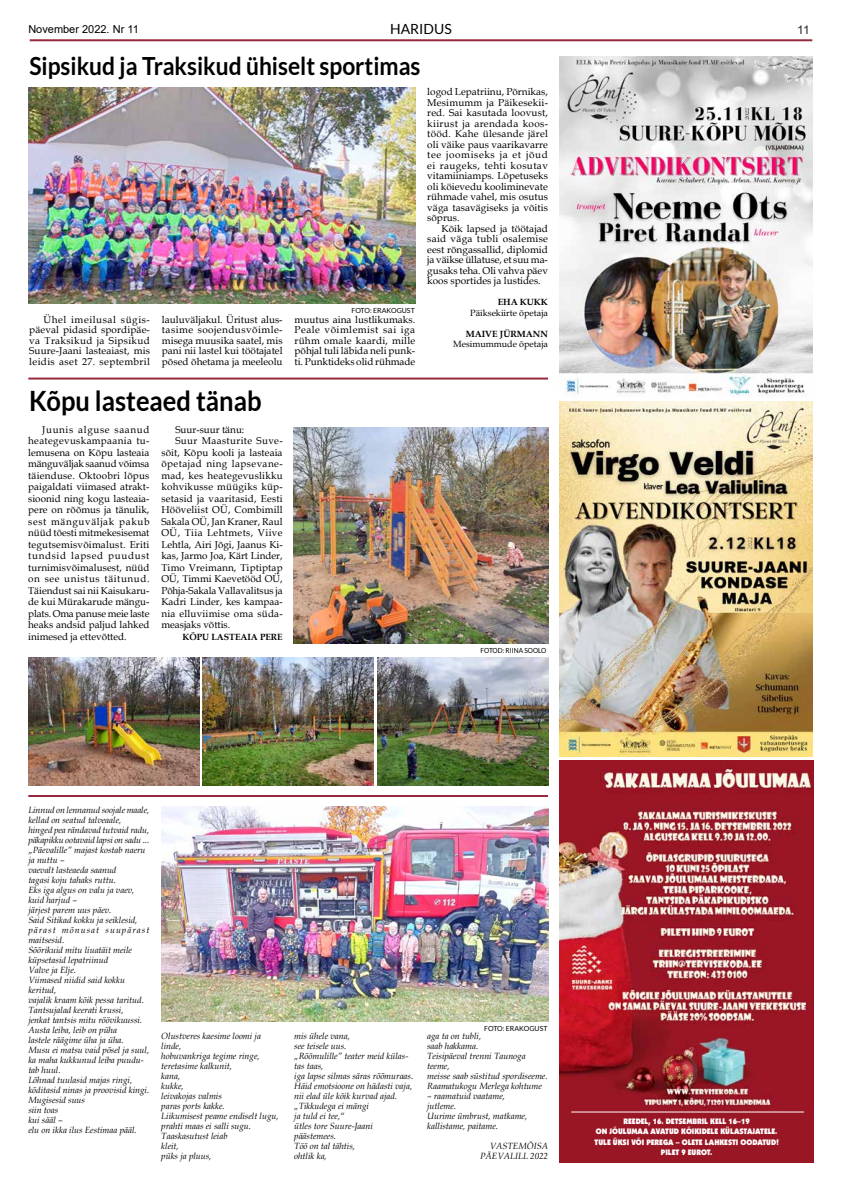
<style>
.page{position:relative;width:842px;height:1191px;background:#fff}
.page>*{position:absolute;margin:0;border:0;box-sizing:border-box;transform-origin:0 0}
.t1{font:700 28px "Lato";color:#000;scale:.91 1}
.t2{font:700 25px "Lato";color:#000;scale:.91 1}
.t3{font:14px "Lato";color:#000}
.t4{font:12px "Arial";color:#26221f}
.t5{font:11px "Arial";color:#000}
.t6{font:10px/10.5px "Book Antiqua";color:#000;text-align:justify}
.t7{font:10px "Book Antiqua";letter-spacing:.02em;color:#000}
.t8{font:10px "Book Antiqua";letter-spacing:.04em;color:#000}
.t9{font:10px "Book Antiqua";letter-spacing:.025em;color:#000}
.t10{font:10px "Book Antiqua";letter-spacing:.035em;color:#000}
.t11{font:italic 9px/10px "Book Antiqua";color:#000}
.t12{font:9px "Book Antiqua";color:#000}
.t13{font:700 9px "Book Antiqua";color:#000}
.t14{font:900 8px/10.5px "Kabel IT Cby BT";color:#fff;text-align:center;scale:.96 1}
.t15{font:7px "Lato";color:#000}
.t16{font:7px "Lato";color:#000;scale:.93 1}
</style>
<div class="page">
<hr style="left:30px;top:39px;width:782px;height:2px;background:#952a3e">
<hr style="left:28px;top:795px;width:520px;height:2px;background:#952a3e">
<hr style="left:28px;top:377px;width:520px;height:2px;background:#952a3e">
<img style="left:203px;top:658px;width:170px;height:127px">
<img style="left:377px;top:658px;width:171px;height:127px">
<img style="left:28px;top:658px;width:171px;height:127px">
<img style="left:294px;top:427px;width:254px;height:216px">
<img style="left:28px;top:88px;width:388px;height:216px">
<img style="left:161px;top:806px;width:387px;height:215px">
<div style="left:559px;top:1018px;width:255px;height:144px;background:#991624"></div>
<img style="left:559px;top:760px;width:255px;height:347px">
<img style="left:559px;top:401px;width:254px;height:355px">
<img style="left:559px;top:57px;width:254px;height:339px">
<hr style="left:571px;top:1111px;width:233px;height:1px;background:#fff">
<p class="t5" style="left:28px;top:22px;width:112px">November 2022. Nr 11</p>
<h3 class="t3" style="left:390px;top:21px;width:63px">HARIDUS</h3>
<p class="t4" style="left:797px;top:22px;width:14px">11</p>
<h2 class="t2" style="left:29px;top:51px;width:431px">Sipsikud ja Traksikud ühiselt sportimas</h2>
<p class="t15" style="left:351px;top:306px;width:65px">FOTO: ERAKOGUST</p>
<p class="t6" style="left:29px;top:314px;width:122px;text-indent:14px">Ühel imeilusal sügis&shy;päeval pidasid spordipäe&shy;va Traksikud ja Sipsikud Suure-Jaani lasteaiast, mis leidis aset 27. septembril</p>
<p class="t6" style="left:162px;top:314px;width:122px">lauluväljakul. Üritust alus&shy;tasime soojendusvõimle&shy;misega muusika saatel, mis pani nii lastel kui töötajatel põsed õhetama ja meeleolu</p>
<p class="t6" style="left:295px;top:314px;width:122px">muutus aina lustlikumaks.<br>Peale võimlemist sai iga rühm omale kaardi, mille põhjal tuli läbida neli punk&shy;ti. Punktideks olid rühmade</p>
<h1 class="t1" style="left:29px;top:385px;width:257px">Kõpu lasteaed tänab</h1>
<p class="t6" style="left:28px;top:423px;width:123px;line-height:11.5px;text-indent:14px">Juunis alguse saanud heategevuskampaania tu&shy;lemusena on Kõpu lasteaia mänguväljak saanud võimsa täienduse. Oktoobri lõpus paigaldati viimased atrakt&shy;sioonid ning kogu lasteaia&shy;pere on rõõmus ja tänulik, sest mänguväljak pakub nüüd tõesti mitmekesisemat tegutsemisvõimalust. Eriti tundsid lapsed puudust turnimisvõimalusest, nüüd on see unistus täitunud.<br>Täiendust sai nii Kaisukaru&shy;de kui Mürakarude mängu&shy;plats. Oma panuse meie laste heaks andsid paljud lahked inimesed ja ettevõtted.</p>
<p class="t6" style="left:175px;top:424px;width:71px">Suur-suur tänu:</p>
<p class="t10" style="left:175px;top:434px;width:109px">Suur Maasturite Suve-</p>
<p class="t6" style="left:161px;top:447px;width:123px">sõit, Kõpu kooli ja lasteaia</p>
<p class="t8" style="left:161px;top:457px;width:123px">õpetajad ning lapsevane-</p>
<p class="t9" style="left:161px;top:468px;width:123px">mad, kes heategevuslikku</p>
<p class="t9" style="left:161px;top:480px;width:123px">kohvikusse müügiks küp-</p>
<p class="t7" style="left:161px;top:491px;width:123px">setasid ja vaaritasid, Eesti</p>
<p class="t6" style="left:161px;top:504px;width:123px">Hööveliist OÜ, Combimill</p>
<p class="t6" style="left:161px;top:516px;width:123px">Sakala OÜ, Jan Kraner, Raul</p>
<p class="t8" style="left:161px;top:526px;width:123px">OÜ, Tiia Lehtmets, Viive</p>
<p class="t6" style="left:161px;top:539px;width:123px">Lehtla, Airi Jõgi, Jaanus Ki-</p>
<p class="t6" style="left:161px;top:550px;width:123px">kas, Jarmo Joa, Kärt Linder,</p>
<p class="t6" style="left:161px;top:562px;width:123px">Timo Vreimann, Tiptiptap</p>
<p class="t6" style="left:161px;top:573px;width:123px">OÜ, Timmi Kaevetööd OÜ,</p>
<p class="t6" style="left:161px;top:585px;width:123px">Põhja-Sakala Vallavalitsus ja</p>
<p class="t6" style="left:161px;top:596px;width:123px">Kadri Linder, kes kampaa-</p>
<p class="t7" style="left:161px;top:606px;width:123px">nia elluviimise oma süda-</p>
<p class="t6" style="left:161px;top:619px;width:70px">measjaks võttis.</p>
<p class="t13" style="left:183px;top:630px;width:102px">KÕPU LASTEAIA PERE</p>
<p class="t6" style="left:427px;top:86px;width:122px">logod Lepatriinu, Põrnikas, Mesimumm ja Päikesekii&shy;red. Sai kasutada loovust, kiirust ja arendada koos&shy;tööd. Kahe ülesande järel oli väike paus vaarikavarre tee joomiseks ja et jõud ei raugeks, tehti kosutav vitamiiniamps. Lõpetuseks oli köievedu kooliminevate rühmade vahel, mis osutus väga tasavägiseks ja võitis sõprus.</p>
<p class="t6" style="left:427px;top:223px;width:122px;text-indent:14px">Kõik lapsed ja töötajad said väga tubli osalemise eest rõngassallid, diplomid ja väikse üllatuse, et suu ma&shy;gusaks teha. Oli vahva päev koos sportides ja lustides.</p>
<p class="t13" style="left:498px;top:296px;width:52px">EHA KUKK</p>
<p class="t12" style="left:470px;top:306px;width:79px">Päiksekiirte õpetaja</p>
<p class="t13" style="left:466px;top:327px;width:84px">MAIVE JÜRMANN</p>
<p class="t12" style="left:453px;top:338px;width:96px">Mesimummude õpetaja</p>
<p class="t16" style="left:480px;top:646px;width:72px">FOTOD: RIINA SOOLO</p>
<p class="t11" style="left:28px;top:804px;width:122px">Linnud on lennanud soojale maale, kellad on seatud talveaale,<br>hinged pea rändavad tutvaid radu, päkapikku ootavaid lapsi on sadu ... „Päevalille” majast kostab naeru ja nuttu –<br>vaevalt lasteaeda saanud<br>tagasi koju tahaks ruttu.<br>Eks iga algus on valu ja vaev, kuid harjud –<br>järjest parem uus päev.<br>Said Sitikad kokku ja seiklesid, pärast mõnusat suupärast maitsesid.<br>Sõõrikuid mitu liuatäit meile küpsetasid lepatriinud<br>Valve ja Elje.<br>Viimased niidid said kokku keritud,<br>vajalik kraam kõik pessa taritud.<br>Tantsujalad keerati krussi,<br>jenkat tantsis mitu röövikuussi.<br>Austa leiba, leib on püha<br>lastele räägime üha ja üha.<br>Musu ei matsu vaid põsel ja suul, ka maha kukkunud leiba puudu&shy;tab huul.<br>Lõhnad tuulasid majas ringi, kõditasid ninas ja proovisid kingi.<br>Mugisesid suus<br>siin toas<br>kui sääl –<br>elu on ikka ilus Eestimaa pääl.</p>
<p class="t15" style="left:484px;top:1024px;width:65px">FOTO: ERAKOGUST</p>
<p class="t11" style="left:161px;top:1031px;width:119px">Olustveres kaesime loomi ja linde,<br>hobuvankriga tegime ringe, teretasime kalkunit,<br>kana,<br>kukke,<br>leivakojas valmis<br>paras ports kakke.<br>Liikumisest peame endiselt lugu, prahti maas ei salli sugu.<br>Taaskasutust leiab<br>kleit,<br>püks ja pluus,</p>
<p class="t11" style="left:294px;top:1031px;width:121px">mis ühele vana,<br>see teisele uus.<br>„Rõõmulille” teater meid külas&shy;tas taas,<br>iga lapse silmas säras rõõmuraas.<br>Häid emotsioone on hädasti vaja, nii elad üle kõik kurvad ajad. „Tikkudega ei mängi<br>ja tuld ei tee,“<br>ütles tore Suure-Jaani päästemees.<br>Töö on tal tähtis,<br>ohtlik ka,</p>
<p class="t11" style="left:427px;top:1031px;width:122px">aga ta on tubli,<br>saab hakkama.<br>Teisipäeval trenni Taunoga teeme,<br>meisse saab süstitud spordiseeme.<br>Raamatukogu Merlega kohtume</p>
<p class="t11" style="left:427px;top:1091px;width:102px">– raamatuid vaatame, jutleme.<br>Uurime ümbrust, matkame, kallistame, paitame.</p>
<p class="t11" style="left:480px;top:1141px;width:70px;text-align:right">VASTEMÕISA<br>PÄEVALILL 2022</p>
<p class="t14" style="left:595px;top:1115px;width:193px">REEDEL, 16. DETSEMBRIL KELL 16–19<br>ON JÕULUMAA AVATUD KÕIKIDELE KÜLASTAJATELE.<br>TULE ÜKSI VÕI PEREGA – OLETE LAHKESTI OODATUD!<br>PILET 9 EUROT.</p>
</div>
